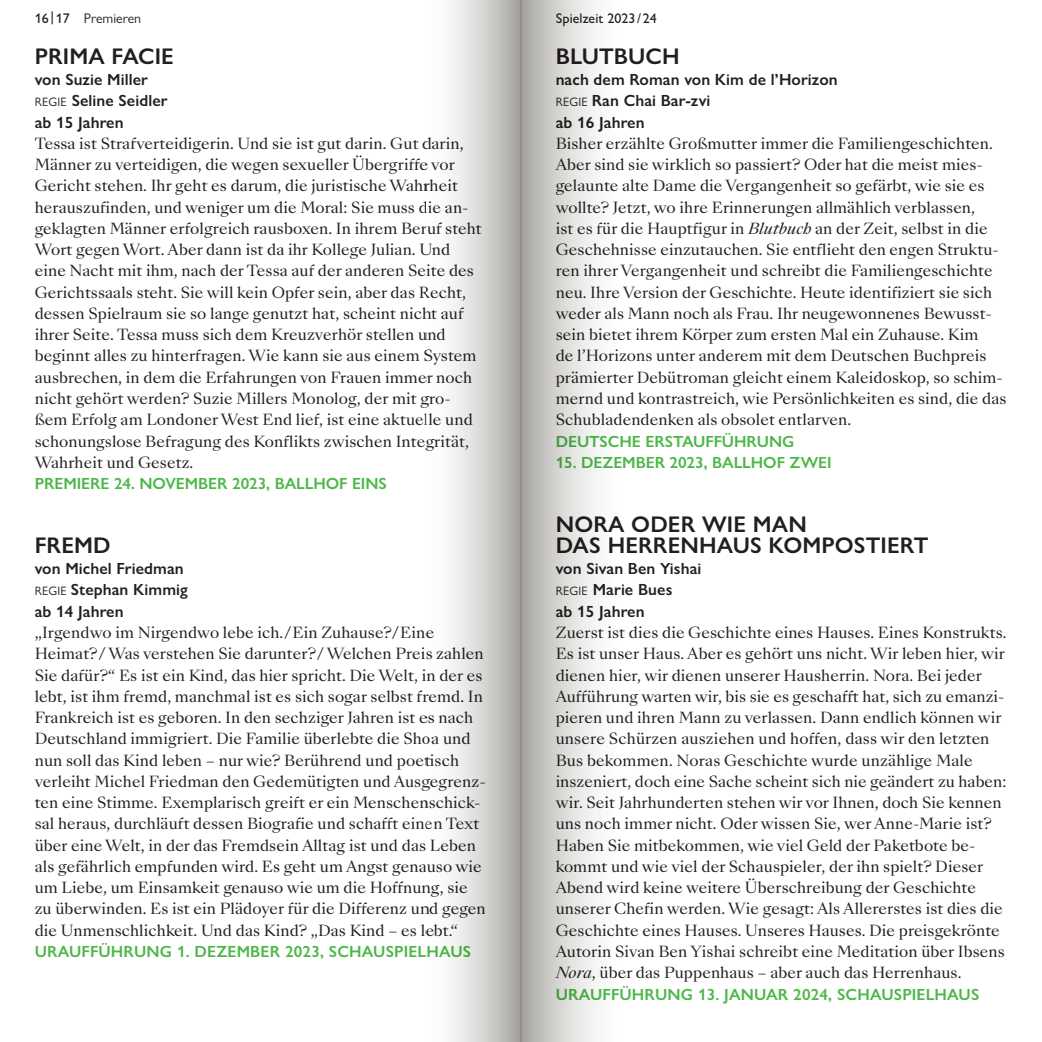
<style>
.page{position:relative;width:1042px;height:1042px;background:#fff}
.page>*{position:absolute;margin:0;border:0;box-sizing:border-box;transform-origin:0 0}
.Headline_STÜCKE{font:600 22.75px/21.3px "Gill Sans Nova";letter-spacing:.005em;color:#231f20}
.Besetzung___GS_9_5_1{font:600 16.1px "Gill Sans Nova";letter-spacing:.005em;color:#231f20}
.Headline_STÜCKE-2{font:600 16.1px "Gill Sans Nova";letter-spacing:-.005em;color:#4cb848}
.DATUM{font:600 16.1px "Gill Sans Nova";letter-spacing:.01em;color:#4cb848}
.Autorenzeile{font:600 16.1px "Gill Sans Nova";letter-spacing:.005em;color:#231f20}
.Copy_2023_24{font:600 16.1px "Gill Sans Nova";letter-spacing:.005em;color:#231f20}
.Copy_2023_24-2{font:14.88px/21.2px "Sang Bleu Kingdom";letter-spacing:.005em;color:#231f20}
.t1{font:500 14px "Gill Sans Nova";letter-spacing:.005em;color:#231f20}
.t2{font:14px "Gill Sans Nova";color:#231f20}
.s1{font-weight:500}
.s2{font-weight:400;font-size:12.25px}
.s3{font-style:italic}
</style>
<div class="page">
<div style="left:427px;top:0;width:94px;height:1042px;background:linear-gradient(to right,#fff,#adaba5)"></div>
<div style="left:521px;top:0;width:95px;height:1042px;background:linear-gradient(to right,#adaca6,#fff)"></div>
<hr style="left:520px;top:0;width:1px;height:1042px;background:#808285">
<p class="t2" style="left:35px;top:10px;width:108px"><span class="s1">16|17</span> Premieren</p>
<p class="t1" style="left:556px;top:10px;width:103px">Spielzeit 2023/24</p>
<p class="Headline_STÜCKE" style="left:35px;top:45px;width:141px">PRIMA FACIE</p>
<p class="Autorenzeile" style="left:35px;top:70px;width:115px">von Suzie Miller</p>
<p class="Besetzung___GS_9_5_1" style="left:35px;top:91px;width:134px"><span class="s2">REGIE</span> Seline Seidler</p>
<p class="Besetzung___GS_9_5_1" style="left:35px;top:112px;width:90px">ab 15 Jahren</p>
<p class="Copy_2023_24-2" style="left:35px;top:133px;width:449px">Tessa ist Strafverteidigerin. Und sie ist gut darin. Gut darin, Männer zu verteidigen, die wegen sexueller Übergriffe vor Gericht stehen. Ihr geht es darum, die juristische Wahrheit herauszufinden, und weniger um die Moral: Sie muss die an&shy;geklagten Männer erfolgreich rausboxen. In ihrem Beruf steht Wort gegen Wort. Aber dann ist da ihr Kollege Julian. Und eine Nacht mit ihm, nach der Tessa auf der anderen Seite des Gerichtssaals steht. Sie will kein Opfer sein, aber das Recht, dessen Spielraum sie so lange genutzt hat, scheint nicht auf ihrer Seite. Tessa muss sich dem Kreuzverhör stellen und beginnt alles zu hinterfragen. Wie kann sie aus einem System ausbrechen, in dem die Erfahrungen von Frauen immer noch nicht gehört werden? Suzie Millers Monolog, der mit gro&shy;ßem Erfolg am Londoner West End lief, ist eine aktuelle und schonungslose Befragung des Konflikts zwischen Integrität, Wahrheit und Gesetz.</p>
<p class="Headline_STÜCKE-2" style="left:35px;top:474px;width:354px">PREMIERE 24. NOVEMBER 2023, BALLHOF EINS</p>
<p class="Headline_STÜCKE" style="left:35px;top:534px;width:77px">FREMD</p>
<p class="Autorenzeile" style="left:35px;top:559px;width:150px">von Michel Friedman</p>
<p class="Besetzung___GS_9_5_1" style="left:35px;top:580px;width:154px"><span class="s2">REGIE</span> Stephan Kimmig</p>
<p class="Besetzung___GS_9_5_1" style="left:35px;top:601px;width:90px">ab 14 Jahren</p>
<p class="Copy_2023_24-2" style="left:35px;top:622px;width:452px">„Irgendwo im Nirgendwo lebe ich. / Ein Zuhause?/ Eine Heimat? / Was verstehen Sie darunter? / Welchen Preis zahlen Sie dafür?“ Es ist ein Kind, das hier spricht. Die Welt, in der es lebt, ist ihm fremd, manchmal ist es sich sogar selbst fremd. In Frankreich ist es geboren. In den sechziger Jahren ist es nach Deutschland immigriert. Die Familie überlebte die Shoa und nun soll das Kind leben – nur wie? Berührend und poetisch verleiht Michel Friedman den Gedemütigten und Ausgegrenz&shy;ten eine Stimme. Exemplarisch greift er ein Menschenschick&shy;sal heraus, durchläuft dessen Biografie und schafft einen Text über eine Welt, in der das Fremdsein Alltag ist und das Leben als gefährlich empfunden wird. Es geht um Angst genauso wie um Liebe, um Einsamkeit genauso wie um die Hoffnung, sie zu überwinden. Es ist ein Plädoyer für die Differenz und gegen die Unmenschlichkeit. Und das Kind? „Das Kind – es lebt.“</p>
<p class="DATUM" style="left:35px;top:941px;width:438px">URAUFFÜHRUNG 1. DEZEMBER 2023, SCHAUSPIELHAUS</p>
<p class="Headline_STÜCKE" style="left:556px;top:45px;width:125px">BLUTBUCH</p>
<p class="Autorenzeile" style="left:556px;top:70px;width:283px">nach dem Roman von Kim de l’Horizon</p>
<p class="Besetzung___GS_9_5_1" style="left:556px;top:91px;width:156px"><span class="s2">REGIE</span> Ran Chai Bar-zvi</p>
<p class="Besetzung___GS_9_5_1" style="left:556px;top:112px;width:90px">ab 16 Jahren</p>
<p class="Copy_2023_24-2" style="left:556px;top:133px;width:452px">Bisher erzählte Großmutter immer die Familiengeschichten.<br>Aber sind sie wirklich so passiert? Oder hat die meist mies&shy;gelaunte alte Dame die Vergangenheit so gefärbt, wie sie es wollte? Jetzt, wo ihre Erinnerungen allmählich verblassen,<br>ist es für die Hauptfigur in <span class="s3">Blutbuch</span> an der Zeit, selbst in die Geschehnisse einzutauchen. Sie entflieht den engen Struktu&shy;ren ihrer Vergangenheit und schreibt die Familiengeschichte neu. Ihre Version der Geschichte. Heute identifiziert sie sich weder als Mann noch als Frau. Ihr neugewonnenes Bewusst&shy;sein bietet ihrem Körper zum ersten Mal ein Zuhause. Kim<br>de l’Horizons unter anderem mit dem Deutschen Buchpreis prämierter Debütroman gleicht einem Kaleidoskop, so schim&shy;mernd und kontrastreich, wie Persönlichkeiten es sind, die das Schubladendenken als obsolet entlarven.</p>
<p class="Headline_STÜCKE-2" style="left:556px;top:431px;width:240px">DEUTSCHE ERSTAUFFÜHRUNG</p>
<p class="Headline_STÜCKE-2" style="left:556px;top:452px;width:277px">15. DEZEMBER 2023, BALLHOF ZWEI</p>
<p class="Headline_STÜCKE" style="left:556px;top:513px;width:374px">NORA ODER WIE MAN<br>DAS HERRENHAUS KOMPOSTIERT</p>
<p class="Autorenzeile" style="left:556px;top:559px;width:147px">von Sivan Ben Yishai</p>
<p class="Copy_2023_24" style="left:556px;top:580px;width:118px"><span class="s2">REGIE</span> Marie Bues</p>
<p class="Besetzung___GS_9_5_1" style="left:556px;top:601px;width:90px">ab 15 Jahren</p>
<p class="Copy_2023_24-2" style="left:556px;top:622px;width:452px">Zuerst ist dies die Geschichte eines Hauses. Eines Konstrukts.<br>Es ist unser Haus. Aber es gehört uns nicht. Wir leben hier, wir dienen hier, wir dienen unserer Hausherrin. Nora. Bei jeder Aufführung warten wir, bis sie es geschafft hat, sich zu emanzi&shy;pieren und ihren Mann zu verlassen. Dann endlich können wir unsere Schürzen ausziehen und hoffen, dass wir den letzten Bus bekommen. Noras Geschichte wurde unzählige Male inszeniert, doch eine Sache scheint sich nie geändert zu haben: wir. Seit Jahrhunderten stehen wir vor Ihnen, doch Sie kennen uns noch immer nicht. Oder wissen Sie, wer Anne--Marie ist?<br>Haben Sie mitbekommen, wie viel Geld der Paketbote be-- kommt und wie viel der Schauspieler, der ihn spielt? Dieser Abend wird keine weitere Überschreibung der Geschichte unserer Chefin werden. Wie gesagt: Als Allererstes ist dies die Geschichte eines Hauses. Unseres Hauses. Die preisgekrönte Autorin Sivan Ben Yishai schreibt eine Meditation über Ibsens <span class="s3">Nora</span>, über das Puppenhaus – aber auch das Herrenhaus.</p>
<p class="DATUM" style="left:556px;top:984px;width:425px">URAUFFÜHRUNG 13. JANUAR 2024, SCHAUSPIELHAUS</p>
</div>
